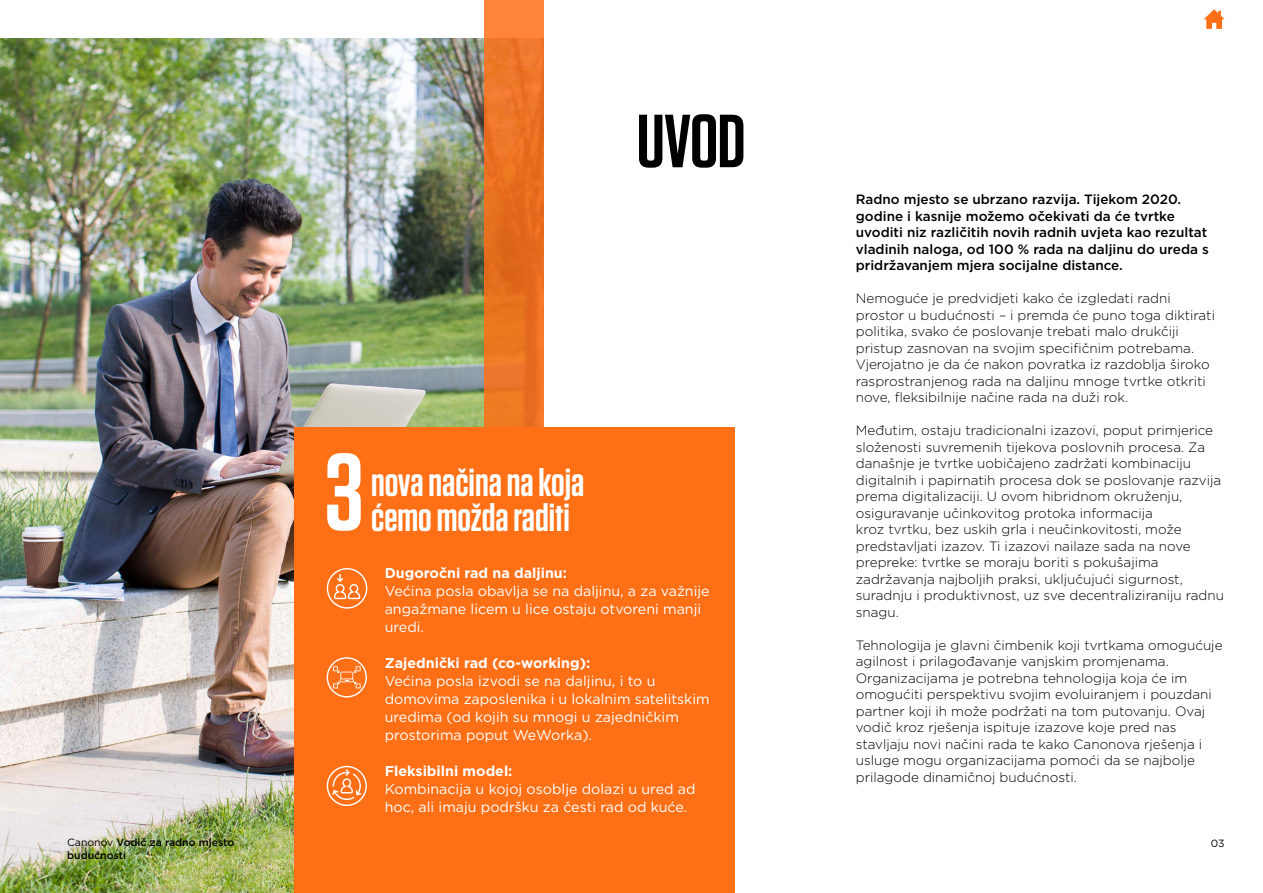
<style>
.page{position:relative;width:1263px;height:893px;background:#fff}
.page>*{position:absolute;margin:0;border:0;box-sizing:border-box;transform-origin:0 0}
.t1{font:600 109.2px "Tungsten";color:#fff}
.t2{font:600 75px "Tungsten";color:#000}
.t3{font:600 39.3px/34.5px "Tungsten";color:#fff}
.t4{font:14.25px/18px "Gotham";color:#fff}
.t5{font:700 14.25px "Gotham";color:#fff}
.t6{font:300 13.5px/16.5px "Gotham";color:#000}
.t7{font:500 13.5px/16.5px "Gotham";color:#000}
.t8{font:500 10.5px "Gotham";color:#000}
.t9{font:10.5px "Gotham";color:#000}
.s1{font-weight:400}
</style>
<div class="page">
<img style="left:0;top:38px;width:485px;height:855px">
<svg style="left:485px;top:0;width:59px;height:427px;background:#ec7324"></svg>
<div style="left:294px;top:427px;width:440px;height:466px;background:#ff6f16"></div>
<svg style="left:327px;top:657px;width:40px;height:40px"></svg>
<svg style="left:327px;top:766px;width:40px;height:40px"></svg>
<svg style="left:327px;top:568px;width:40px;height:41px"></svg>
<svg style="left:1203px;top:9px;width:22px;height:20px"></svg>
<h2 class="t2" style="left:637px;top:102px;width:110px">UVOD</h2>
<h1 class="t1" style="left:325px;top:435px;width:41px">3</h1>
<h3 class="t3" style="left:371px;top:466px;width:215px">nova načina na koja ćemo možda raditi</h3>
<p class="t5" style="left:385px;top:564px;width:184px">Dugoročni rad na daljinu:</p>
<p class="t4" style="left:385px;top:582px;width:326px">Većina posla obavlja se na daljinu, a za važnije angažmane licem u lice ostaju otvoreni manji uredi.</p>
<p class="t5" style="left:385px;top:654px;width:207px">Zajednički rad (co-working):</p>
<p class="t4" style="left:385px;top:672px;width:326px">Većina posla izvodi se na daljinu, i to u domovima zaposlenika i u lokalnim satelitskim uredima (od kojih su mnogi u zajedničkim prostorima poput WeWorka).</p>
<p class="t5" style="left:385px;top:762px;width:129px">Fleksibilni model:</p>
<p class="t4" style="left:385px;top:780px;width:312px">Kombinacija u kojoj osoblje dolazi u ured ad hoc, ali imaju podršku za česti rad od kuće.</p>
<p class="t7" style="left:856px;top:191px;width:355px">Radno mjesto se ubrzano razvija. Tijekom 2020. godine i kasnije možemo očekivati da će tvrtke uvoditi niz različitih novih radnih uvjeta kao rezultat vladinih naloga, od 100 % rada na daljinu do ureda s pridržavanjem mjera socijalne distance.</p>
<p class="t6" style="left:856px;top:290px;width:361px">Nemoguće je predvidjeti kako će izgledati radni prostor u budućnosti – i premda će puno toga diktirati politika, svako će poslovanje trebati malo drukčiji pristup zasnovan na svojim specifičnim potrebama.<br>Vjerojatno je da će nakon povratka iz razdoblja široko rasprostranjenog rada na daljinu mnoge tvrtke otkriti nove, fleksibilnije načine rada na duži rok.</p>
<p class="t6" style="left:856px;top:422px;width:370px">Međutim, ostaju tradicionalni izazovi, poput primjerice složenosti suvremenih tijekova poslovnih procesa. Za današnje je tvrtke uobičajeno zadržati kombinaciju digitalnih i papirnatih procesa dok se poslovanje razvija prema digitalizaciji. U ovom hibridnom okruženju, osiguravanje učinkovitog protoka informacija<br>kroz tvrtku, bez uskih grla i neučinkovitosti, može predstavljati izazov. Ti izazovi nailaze sada na nove prepreke: tvrtke se moraju boriti s pokušajima zadržavanja najboljih praksi, uključujući sigurnost, suradnju i produktivnost, uz sve decentraliziraniju radnu snagu.</p>
<p class="t6" style="left:856px;top:636px;width:368px">Tehnologija je glavni čimbenik koji tvrtkama omogućuje agilnost i prilagođavanje vanjskim promjenama.<br>Organizacijama je potrebna tehnologija koja će im omogućiti perspektivu svojim evoluiranjem i pouzdani partner koji ih može podržati na tom putovanju. Ovaj vodič kroz rješenja ispituje izazove koje pred nas stavljaju novi načini rada te kako Canonova rješenja i usluge mogu organizacijama pomoći da se najbolje prilagode dinamičnoj budućnosti.</p>
<p class="t8" style="left:67px;top:835px;width:169px"><span class="s1">Canonov</span> Vodič za radno mjesto</p>
<p class="t9" style="left:1211px;top:836px;width:15px">03</p>
<p class="t8" style="left:67px;top:848px;width:60px">budućnosti</p>
</div>
